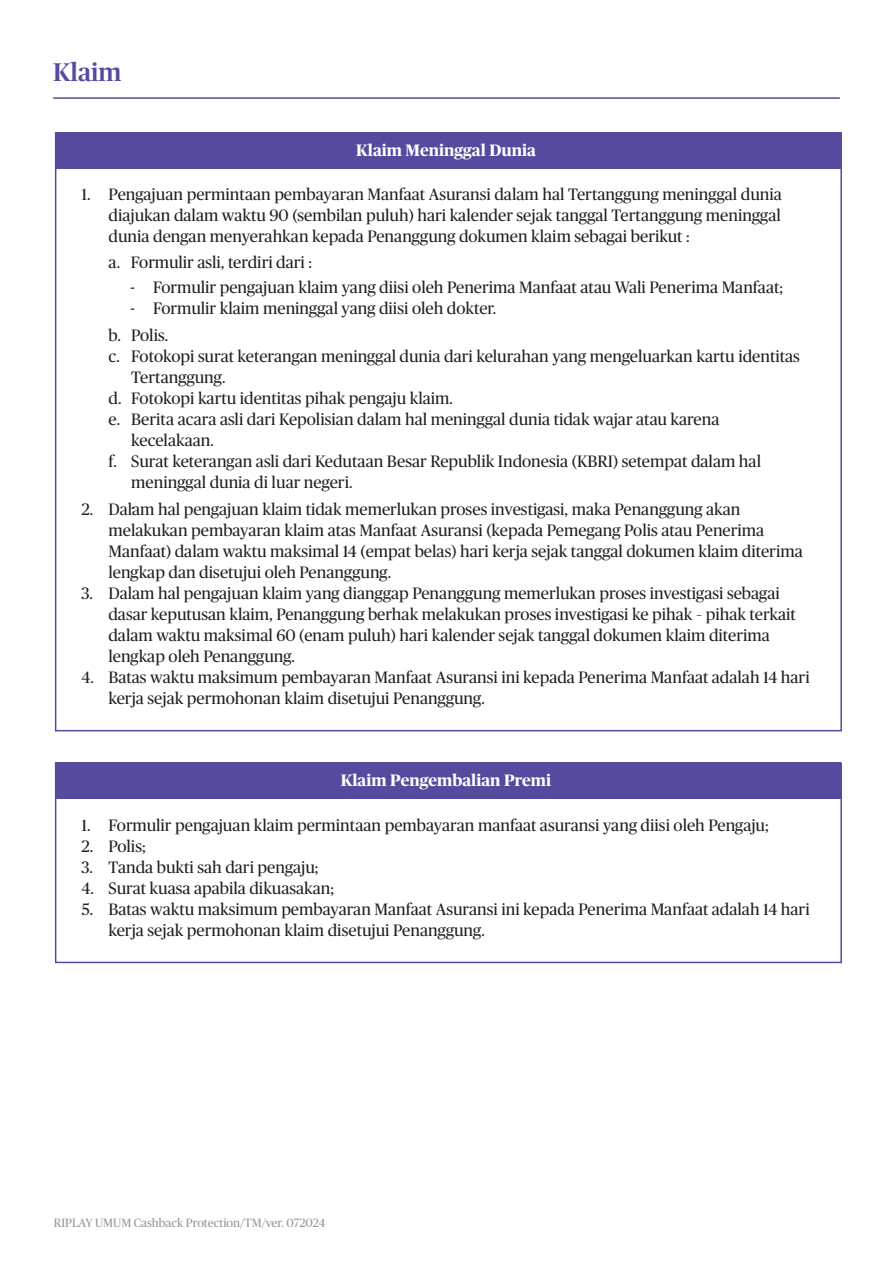
<style>
.page{position:relative;width:893px;height:1263px;background:#fff}
.page>*{position:absolute;margin:0;border:0;box-sizing:border-box;transform-origin:0 0}
.t1{font:500 25.5px "Chubb Publico";color:#544a9e}
.t2{font:16.5px/21px "Chubb Publico";color:#231f20}
.t3{font:700 16.5px "Chubb Publico";color:#fff}
.t4{font:12px "Chubb Publico";color:#939598}
</style>
<div class="page">
<hr style="left:53px;top:97px;width:787px;height:2px;background:#544a9e">
<div style="left:55px;top:132px;width:785px;height:37px;background:#544a9e"></div>
<div style="left:55px;top:762px;width:787px;height:201px;border:2px solid #544a9e"></div>
<div style="left:55px;top:762px;width:785px;height:37px;background:#544a9e"></div>
<p class="t1" style="left:53px;top:54px;width:70px">Klaim</p>
<p class="t3" style="left:356px;top:138px;width:181px">Klaim Meninggal Dunia</p>
<p class="t2" style="left:109px;top:183px;width:675px;text-align:justify;text-indent:-27px">1. Pengajuan permintaan pembayaran Manfaat Asuransi dalam hal Tertanggung meninggal dunia diajukan dalam waktu 90 (sembilan puluh) hari kalender sejak tanggal Tertanggung meninggal dunia dengan menyerahkan kepada Penanggung dokumen klaim sebagai berikut :</p>
<p class="t2" style="left:82px;top:498px;width:13px">2.</p>
<p class="t2" style="left:82px;top:582px;width:13px">3.</p>
<p class="t2" style="left:82px;top:666px;width:14px">4.</p>
<p class="t2" style="left:109px;top:251px;width:205px">a. Formulir asli, terdiri dari :</p>
<p class="t2" style="left:131px;top:276px;width:6px">-</p>
<p class="t2" style="left:131px;top:297px;width:6px">-</p>
<p class="t2" style="left:131px;top:323px;width:39px">Polis.</p>
<p class="t2" style="left:131px;top:344px;width:670px">Fotokopi surat keterangan meninggal dunia dari kelurahan yang mengeluarkan kartu identitas<br>Tertanggung.</p>
<p class="t2" style="left:131px;top:386px;width:323px">Fotokopi kartu identitas pihak pengaju klaim.</p>
<p class="t2" style="left:131px;top:407px;width:590px">Berita acara asli dari Kepolisian dalam hal meninggal dunia tidak wajar atau karena kecelakaan.</p>
<p class="t2" style="left:131px;top:449px;width:631px">Surat keterangan asli dari Kedutaan Besar Republik Indonesia (KBRI) setempat dalam hal meninggal dunia di luar negeri.</p>
<p class="t2" style="left:131px;top:491px;width:5px">.</p>
<p class="t2" style="left:153px;top:276px;width:631px">Formulir pengajuan klaim yang diisi oleh Penerima Manfaat atau Wali Penerima Manfaat;</p>
<p class="t2" style="left:153px;top:297px;width:345px">Formulir klaim meninggal yang diisi oleh dokter.</p>
<p class="t2" style="left:109px;top:323px;width:14px">b.</p>
<p class="t2" style="left:109px;top:344px;width:13px">c.</p>
<p class="t2" style="left:109px;top:386px;width:14px">d.</p>
<p class="t2" style="left:109px;top:407px;width:13px">e.</p>
<p class="t2" style="left:109px;top:449px;width:10px">f.</p>
<p class="t2" style="left:108px;top:498px;width:696px">Dalam hal pengajuan klaim tidak memerlukan proses investigasi, maka Penanggung akan melakukan pembayaran klaim atas Manfaat Asuransi (kepada Pemegang Polis atau Penerima Manfaat) dalam waktu maksimal 14 (empat belas) hari kerja sejak tanggal dokumen klaim diterima lengkap dan disetujui oleh Penanggung.</p>
<p class="t2" style="left:108px;top:582px;width:689px">Dalam hal pengajuan klaim yang dianggap Penanggung memerlukan proses investigasi sebagai dasar keputusan klaim, Penanggung berhak melakukan proses investigasi ke pihak – pihak terkait dalam waktu maksimal 60 (enam puluh) hari kalender sejak tanggal dokumen klaim diterima lengkap oleh Penanggung.</p>
<p class="t2" style="left:108px;top:666px;width:703px">Batas waktu maksimum pembayaran Manfaat Asuransi ini kepada Penerima Manfaat adalah 14 hari kerja sejak permohonan klaim disetujui Penanggung.</p>
<p class="t2" style="left:82px;top:814px;width:11px">1.</p>
<p class="t2" style="left:82px;top:835px;width:13px">2.</p>
<p class="t2" style="left:82px;top:856px;width:13px">3.</p>
<p class="t2" style="left:82px;top:877px;width:14px">4.</p>
<p class="t2" style="left:82px;top:898px;width:13px">5.</p>
<p class="t3" style="left:341px;top:768px;width:212px">Klaim Pengembalian Premi</p>
<p class="t2" style="left:108px;top:814px;width:662px">Formulir pengajuan klaim permintaan pembayaran manfaat asuransi yang diisi oleh Pengaju;</p>
<p class="t2" style="left:108px;top:835px;width:39px">Polis;</p>
<p class="t2" style="left:108px;top:856px;width:211px">Tanda bukti sah dari pengaju;</p>
<p class="t2" style="left:108px;top:877px;width:227px">Surat kuasa apabila dikuasakan;</p>
<p class="t2" style="left:108px;top:898px;width:703px">Batas waktu maksimum pembayaran Manfaat Asuransi ini kepada Penerima Manfaat adalah 14 hari kerja sejak permohonan klaim disetujui Penanggung.</p>
<p class="t4" style="left:54px;top:1214px;width:273px">RIPLAY UMUM Cashback Protection/TM/ver. 072024</p>
</div>
